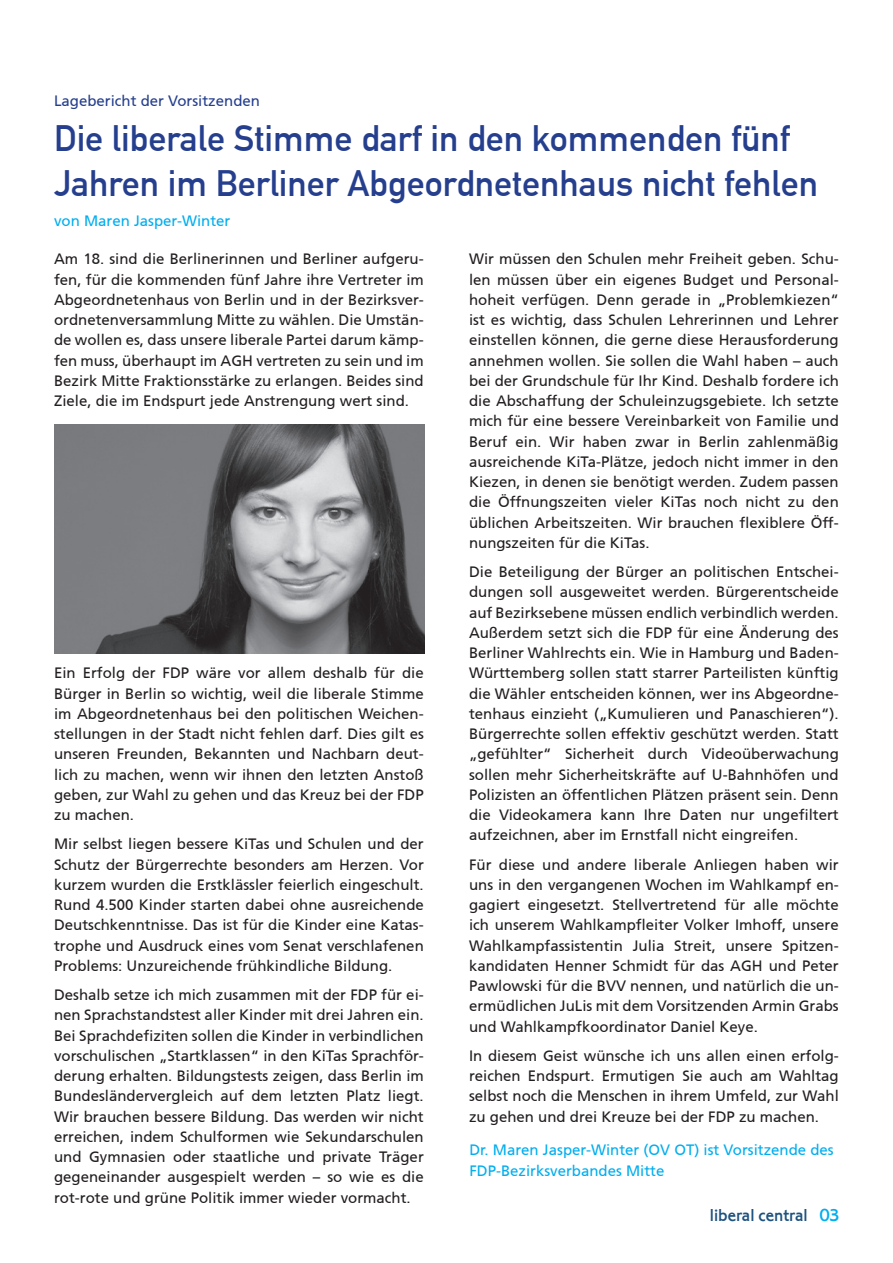
<style>
.page{position:relative;width:893px;height:1263px;background:#fff}
.page>*{position:absolute;margin:0;border:0;box-sizing:border-box;transform-origin:0 0}
.t1{font:36px/45px "DIN Mittelschrift LT";color:#253f8e}
.t2{font:18px "Corinthian Medium Plain";color:#1e527f}
.t3{font:15px/20.2px "Frutiger CE";color:#231f20;text-align:justify}
.t4{font:15px/21px "Frutiger CE";color:#00aeef}
.t5{font:15px "Frutiger CE";color:#253f8e}
.s1{color:#00aeef}
</style>
<div class="page">
<img style="left:54px;top:424px;width:370px;height:229px">
<p class="t5" style="left:54px;top:92px;width:207px">Lagebericht der Vorsitzenden</p>
<h1 class="t1" style="left:54px;top:116px;width:766px">Die liberale Stimme darf in den kommenden fünf<br>Jahren im Berliner Abgeordnetenhaus nicht fehlen</h1>
<p class="t4" style="left:54px;top:210px;width:178px">von Maren Jasper-Winter</p>
<p class="t3" style="left:54px;top:249px;width:371px">Am 18. sind die Berlinerinnen und Berliner aufgeru&shy;fen, für die kommenden fünf Jahre ihre Vertreter im Abgeordnetenhaus von Berlin und in der Bezirksver&shy;ordnetenversammlung Mitte zu wählen. Die Umstän&shy;de wollen es, dass unsere liberale Partei darum kämp&shy;fen muss, überhaupt im AGH vertreten zu sein und im Bezirk Mitte Fraktionsstärke zu erlangen. Beides sind Ziele, die im Endspurt jede Anstrengung wert sind.</p>
<p class="t3" style="left:54px;top:663px;width:371px">Ein Erfolg der FDP wäre vor allem deshalb für die Bürger in Berlin so wichtig, weil die liberale Stimme im Abgeordnetenhaus bei den politischen Weichen&shy;stellungen in der Stadt nicht fehlen darf. Dies gilt es unseren Freunden, Bekannten und Nachbarn deut&shy;lich zu machen, wenn wir ihnen den letzten Anstoß geben, zur Wahl zu gehen und das Kreuz bei der FDP zu machen.</p>
<p class="t3" style="left:54px;top:834px;width:371px">Mir selbst liegen bessere KiTas und Schulen und der Schutz der Bürgerrechte besonders am Herzen. Vor kurzem wurden die Erstklässler feierlich eingeschult.<br>Rund 4.500 Kinder starten dabei ohne ausreichende Deutschkenntnisse. Das ist für die Kinder eine Katas&shy;trophe und Ausdruck eines vom Senat verschlafenen Problems: Unzureichende frühkindliche Bildung.</p>
<p class="t3" style="left:54px;top:985px;width:371px">Deshalb setze ich mich zusammen mit der FDP für ei&shy;nen Sprachstandstest aller Kinder mit drei Jahren ein.<br>Bei Sprachdefiziten sollen die Kinder in verbindlichen vorschulischen „Startklassen“ in den KiTas Sprachför&shy;derung erhalten. Bildungstests zeigen, dass Berlin im Bundesländervergleich auf dem letzten Platz liegt.<br>Wir brauchen bessere Bildung. Das werden wir nicht erreichen, indem Schulformen wie Sekundarschulen und Gymnasien oder staatliche und private Träger gegeneinander ausgespielt werden – so wie es die rot-rote und grüne Politik immer wieder vormacht.</p>
<p class="t3" style="left:469px;top:249px;width:371px">Wir müssen den Schulen mehr Freiheit geben. Schu&shy;len müssen über ein eigenes Budget und Personal&shy;hoheit verfügen. Denn gerade in „Problemkiezen“ ist es wichtig, dass Schulen Lehrerinnen und Lehrer einstellen können, die gerne diese Herausforderung annehmen wollen. Sie sollen die Wahl haben – auch bei der Grundschule für Ihr Kind. Deshalb fordere ich die Abschaffung der Schuleinzugsgebiete. Ich setzte mich für eine bessere Vereinbarkeit von Familie und Beruf ein. Wir haben zwar in Berlin zahlenmäßig ausreichende KiTa-Plätze, jedoch nicht immer in den Kiezen, in denen sie benötigt werden. Zudem passen die Öffnungszeiten vieler KiTas noch nicht zu den üblichen Arbeitszeiten. Wir brauchen flexiblere Öff&shy;nungszeiten für die KiTas.</p>
<p class="t3" style="left:469px;top:562px;width:371px">Die Beteiligung der Bürger an politischen Entschei&shy;dungen soll ausgeweitet werden. Bürgerentscheide auf Bezirksebene müssen endlich verbindlich werden.<br>Außerdem setzt sich die FDP für eine Änderung des Berliner Wahlrechts ein. Wie in Hamburg und Baden-Württemberg sollen statt starrer Parteilisten künftig die Wähler entscheiden können, wer ins Abgeordne&shy;tenhaus einzieht („Kumulieren und Panaschieren“).<br>Bürgerrechte sollen effektiv geschützt werden. Statt „gefühlter“ Sicherheit durch Videoüberwachung sollen mehr Sicherheitskräfte auf U-Bahnhöfen und Polizisten an öffentlichen Plätzen präsent sein. Denn die Videokamera kann Ihre Daten nur ungefiltert aufzeichnen, aber im Ernstfall nicht eingreifen.</p>
<p class="t3" style="left:469px;top:854px;width:371px">Für diese und andere liberale Anliegen haben wir uns in den vergangenen Wochen im Wahlkampf en&shy;gagiert eingesetzt. Stellvertretend für alle möchte ich unserem Wahlkampfleiter Volker Imhoff, unsere Wahlkampfassistentin Julia Streit, unsere Spitzen&shy;kandidaten Henner Schmidt für das AGH und Peter Pawlowski für die BVV nennen, und natürlich die un&shy;ermüdlichen JuLis mit dem Vorsitzenden Armin Grabs und Wahlkampfkoordinator Daniel Keye.</p>
<p class="t3" style="left:469px;top:1045px;width:371px">In diesem Geist wünsche ich uns allen einen erfolg&shy;reichen Endspurt. Ermutigen Sie auch am Wahltag selbst noch die Menschen in ihrem Umfeld, zur Wahl zu gehen und drei Kreuze bei der FDP zu machen.</p>
<p class="t4" style="left:469px;top:1139px;width:366px">Dr. Maren Jasper-Winter (OV OT) ist Vorsitzende des<br>FDP-Bezirksverbandes Mitte</p>
<p class="t2" style="left:710px;top:1204px;width:131px">liberal central <span class="s1">03</span></p>
</div>
